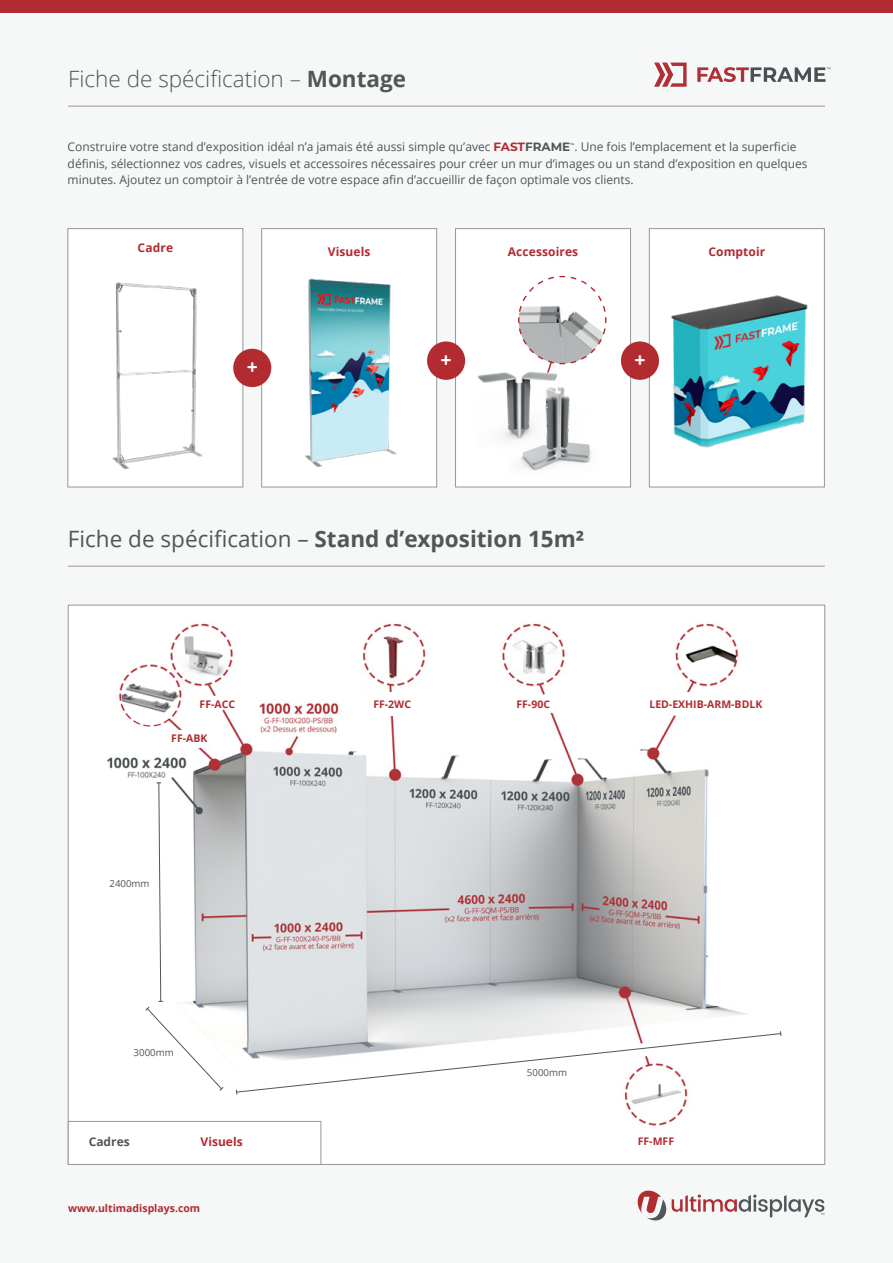
<style>
.page{position:relative;width:893px;height:1263px;background:#f6f7f7}
.page>*{position:absolute;margin:0;border:0;box-sizing:border-box;transform-origin:0 0}
.t1{font:22.5px "Open Sans";color:#515659}
.t2{font:300 22.5px "Open Sans";color:#515659}
.Product_Specs{font:700 19.5px "Open Sans";color:#fff}
.Body_Copy_-_Bullets{font:12px/16.5px "Open Sans";color:#515659}
.Product_Specs-2{font:700 12px "Open Sans";letter-spacing:.01em;color:#b12b30}
.Product_Specs-3{font:700 12px "Open Sans";color:#515659}
.Product_Specs-4{font:700 10.5px "Open Sans";color:#b12b30}
.Product_Specs-5{font:9.75px "Open Sans";color:#515659}
.Body_Copy_-_Bullets-2{font:700 2.7px "Montserrat";color:#515659}
.s1{font-weight:700}
.s2{font-family:"Montserrat";font-weight:700;color:#b12b30}
.s3{font-family:"Montserrat";font-weight:700}
</style>
<div class="page">
<div style="left:0;top:0;width:893px;height:13px;background:#b12b30"></div>
<svg style="left:654px;top:63px;width:33px;height:24px"></svg>
<svg style="left:697px;top:67px;width:133px;height:15px"></svg>
<svg style="left:638px;top:1190px;width:28px;height:30px"></svg>
<svg style="left:672px;top:1194px;width:152px;height:23px"></svg>
<hr style="left:68px;top:106px;width:757px;height:1px;background:#989699">
<img style="left:107px;top:623px;width:674px;height:540px">
<svg style="left:542px;top:690px;width:20px;height:23px"></svg>
<div style="left:68px;top:228px;width:175px;height:259px;background:#fff;border:1px solid #989699"></div>
<div style="left:261px;top:228px;width:176px;height:259px;background:#fff;border:1px solid #989699"></div>
<div style="left:455px;top:228px;width:176px;height:259px;background:#fff;border:1px solid #989699"></div>
<div style="left:649px;top:228px;width:176px;height:259px;background:#fff;border:1px solid #989699"></div>
<img style="left:112px;top:282px;width:91px;height:188px">
<img style="left:305px;top:278px;width:92px;height:189px">
<svg style="left:236px;top:1032px;width:546px;height:62px"></svg>
<svg style="left:145px;top:782px;width:79px;height:309px"></svg>
<svg style="left:671px;top:691px;width:32px;height:26px"></svg>
<div style="left:427px;top:341px;width:38px;height:39px;background:#b12b30;border-radius:50%"></div>
<div style="left:233px;top:349px;width:38px;height:38px;background:#b12b30;border-radius:50%"></div>
<div style="left:621px;top:341px;width:38px;height:39px;background:#b12b30;border-radius:50%"></div>
<img style="left:657px;top:295px;width:151px;height:153px">
<svg style="left:518px;top:275px;width:89px;height:82px"></svg>
<div style="left:469px;top:357px;width:119px;height:99px;background:#fff;opacity:.75"></div>
<img style="left:508px;top:381px;width:83px;height:90px">
<div style="left:68px;top:1121px;width:253px;height:44px;background:#fff;border:1px solid #989699"></div>
<div style="left:384px;top:692px;width:11px;height:23px;background:#fff"></div>
<svg style="left:209px;top:694px;width:17px;height:19px"></svg>
<hr style="left:68px;top:566px;width:757px;height:1px;background:#989699">
<div style="left:170px;top:730px;width:36px;height:17px;background:#fff"></div>
<div style="left:122px;top:668px;width:57px;height:57px;background:#fff;border-radius:50%"></div>
<img style="left:122px;top:694px;width:49px;height:20px">
<img style="left:124px;top:682px;width:55px;height:21px">
<h1 class="t2" style="left:68px;top:64px;width:339px">Fiche de spécification – <span class="s1">Montage</span></h1>
<p class="Body_Copy_-_Bullets" style="left:68px;top:138px;width:730px">Construire votre stand d’exposition idéal n’a jamais été aussi simple qu’avec <span class="s2">FAST</span><span class="s3">FRAME</span> . Une fois l’emplacement et la superficie</p>
<p class="Body_Copy_-_Bullets-2" style="left:570px;top:142px;width:6px">TM</p>
<p class="Body_Copy_-_Bullets" style="left:68px;top:155px;width:741px">définis, sélectionnez vos cadres, visuels et accessoires nécessaires pour créer un mur d’images ou un stand d’exposition en quelques minutes. Ajoutez un comptoir à l’entrée de votre espace afin d’accueillir de façon optimale vos clients.</p>
<p class="Product_Specs-2" style="left:138px;top:239px;width:37px">Cadre</p>
<p class="Product_Specs-2" style="left:328px;top:243px;width:44px">Visuels</p>
<p class="Product_Specs-2" style="left:508px;top:243px;width:72px">Accessoires</p>
<p class="Product_Specs-2" style="left:708px;top:243px;width:59px">Comptoir</p>
<p class="Product_Specs" style="left:247px;top:353px;width:13px">+</p>
<p class="Product_Specs" style="left:441px;top:346px;width:13px">+</p>
<p class="Product_Specs" style="left:634px;top:346px;width:13px">+</p>
<h1 class="t1" style="left:68px;top:523px;width:518px">Fiche de spécification – <span class="s1">Stand d’exposition 15m²</span></h1>
<p class="Product_Specs-4" style="left:200px;top:696px;width:37px">FF-ACC</p>
<p class="Product_Specs-4" style="left:373px;top:696px;width:39px">FF-2WC</p>
<p class="Product_Specs-4" style="left:516px;top:696px;width:35px">FF-90C</p>
<p class="Product_Specs-4" style="left:171px;top:731px;width:38px">FF-ABK</p>
<p class="Product_Specs-5" style="left:109px;top:877px;width:42px">2400mm</p>
<p class="Product_Specs-4" style="left:649px;top:696px;width:114px">LED-EXHIB-ARM-BDLK</p>
<p class="Product_Specs-5" style="left:134px;top:1046px;width:42px">3000mm</p>
<p class="Product_Specs-3" style="left:89px;top:1133px;width:42px">Cadres</p>
<p class="Product_Specs-2" style="left:201px;top:1133px;width:44px">Visuels</p>
<p class="Product_Specs-4" style="left:68px;top:1201px;width:134px">www.ultimadisplays.com</p>
<p class="Product_Specs-5" style="left:527px;top:1066px;width:42px">5000mm</p>
<p class="Product_Specs-4" style="left:638px;top:1134px;width:38px">FF-MFF</p>
</div>
